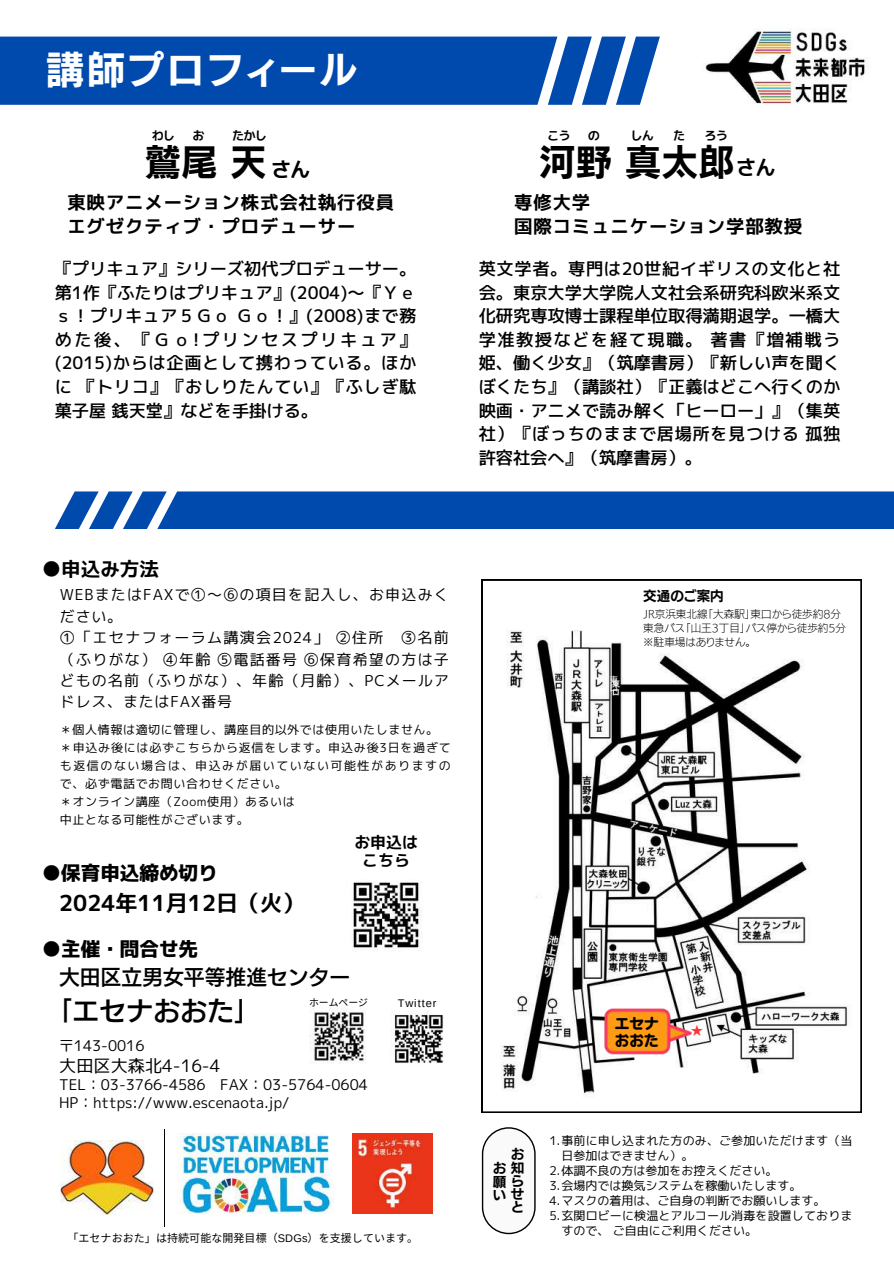
<style>
.page{position:relative;width:894px;height:1264px;background:#fff}
.page>*{position:absolute;margin:0;border:0;box-sizing:border-box;transform-origin:0 0}
.t1{font:37.95px "TEST New Rodin B";letter-spacing:.075em;color:#fff}
.t2{font:36.75px "UD Kakugo Small Pr 6 N B";color:#000}
.t3{font:26.85px "Canva UD Kakugo Large Pr 6 N DB";color:#000}
.t4{font:22.05px "mplus 1 p bold";color:#000}
.t5{font:20.85px "Canva UD Kakugo Large Pr 6 N DB";color:#000}
.t6{font:19.5px "mplus 1 p heavy";color:#000}
.t7{font:19.5px "mplus 1 p bold";color:#000}
.t8{font:18.3px/24.8px "mplus 1 p bold";letter-spacing:.05em;color:#000}
.t9{font:17.25px/23.7px "mplus 1 p medium";letter-spacing:.035em;color:#000;text-align:justify}
.t10{font:17.1px "mplus 1 p regular";color:#000}
.t11{font:15.9px/18.3px "mplus 1 p bold";color:#000;text-align:center}
.t12{font:15px/21.3px "mplus 1 p regular";letter-spacing:.08em;color:#000}
.t13{font:14.7px/18px "mplus 1 p regular";color:#000}
.t14{font:14.55px/17px "Nud Motoya Maru Std W6";letter-spacing:.01em;color:#000}
.t15{font:13.5px/13.5px "TEST UD Kakugo Large B";color:#000;text-align:right}
.t16{font:12.45px "Noto Sans CJ Ksc";color:#ff3131}
.t17{font:12.3px "mplus 1 p bold";letter-spacing:-.085em;color:#000}
.t18{font:12px/18px "mplus 1 p regular";letter-spacing:.05em;color:#000}
.t19{font:12px "mplus 1 p regular";color:#000}
.t20{font:12px "mplus 1 p regular";letter-spacing:.01em;color:#000}
.t21{font:11.1px "Arimo";letter-spacing:.085em;color:#000}
.t22{font:10.95px "Noto Sans CJ Ksc";letter-spacing:.01em;color:#000}
.t23{font:10.5px/14px "TEST UD Kakugo Large L";letter-spacing:.005em;color:#000}
.t24{font:9.9px "Noto Sans CJ Ksc";color:#000}
.t25{font:8.7px/8.4px "Noto Sans CJ Ksc";color:#fff}
.s1{font-family:"mplus 1 p bold";font-size:20.85px}
.s2{font-family:"Arimo"}
</style>
<div class="page">
<svg style="left:481px;top:580px;width:380px;height:532px"></svg>
<img style="left:164px;top:1129px;width:1px;height:96px">
<img style="left:61px;top:1140px;width:92px;height:74px">
<img style="left:352px;top:1133px;width:80px;height:80px">
<img style="left:178px;top:1133px;width:155px;height:80px">
<svg style="left:481px;top:1127px;width:54px;height:107px"></svg>
<img style="left:353px;top:881px;width:69px;height:70px">
<img style="left:702px;top:30px;width:163px;height:74px">
<svg style="left:0;top:37px;width:659px;height:68px"></svg>
<svg style="left:55px;top:491px;width:838px;height:38px"></svg>
<img style="left:489px;top:618px;width:367px;height:486px">
<img style="left:310px;top:1008px;width:56px;height:56px">
<img style="left:391px;top:1010px;width:52px;height:54px">
<img style="left:597px;top:1001px;width:101px;height:59px">
<h1 class="t1" style="left:46px;top:51px;width:312px">講師プロフィール</h1>
<p class="t17" style="left:152px;top:127px;width:25px">わし</p>
<p class="t17" style="left:192px;top:127px;width:14px">お</p>
<p class="t17" style="left:232px;top:127px;width:36px">たかし</p>
<p class="t17" style="left:547px;top:127px;width:25px">こう</p>
<p class="t17" style="left:587px;top:127px;width:14px">の</p>
<p class="t17" style="left:630px;top:127px;width:25px">しん</p>
<p class="t17" style="left:673px;top:127px;width:14px">た</p>
<p class="t17" style="left:704px;top:127px;width:25px">ろう</p>
<h2 class="t2" style="left:144px;top:144px;width:168px">鷲尾天<span class="s1">さん</span></h2>
<h2 class="t2" style="left:538px;top:143px;width:238px">河野真太郎<span class="s1">さん</span></h2>
<p class="t8" style="left:67px;top:189px;width:328px">東映アニメーション株式会社執行役員エグゼクティブ・プロデューサー</p>
<p class="t8" style="left:514px;top:189px;width:289px">専修大学<br>国際コミュニケーション学部教授</p>
<p class="t9" style="left:55px;top:256px;width:363px">『プリキュア』シリーズ初代プロデューサー。第1作『ふたりはプリキュア』(2004)～『Ｙｅｓ！プリキュア５ＧｏＧｏ！』(2008)まで務めた後、『Ｇｏ!プリンセスプリキュア』(2015)からは企画として携わっている。ほかに『トリコ』『おしりたんてい』『ふしぎ駄菓子屋銭天堂』などを手掛ける。</p>
<p class="t9" style="left:478px;top:256px;width:363px">英文学者。専門は20世紀イギリスの文化と社会。東京大学大学院人文社会系研究科欧米系文化研究専攻博士課程単位取得満期退学。一橋大学准教授などを経て現職。著書『増補戦う姫、働く少女』（筑摩書房）『新しい声を聞くぼくたち』（講談社）『正義はどこへ行くのか映画・アニメで読み解く「ヒーロー」』（集英社）『ぼっちのままで居場所を見つける孤独許容社会へ』（筑摩書房）。</p>
<p class="t7" style="left:42px;top:554px;width:119px">●申込み方法</p>
<p class="t12" style="left:60px;top:584px;width:390px">WEBまたはFAXで①～⑥の項目を記入し、お申込みください。<br>①「エセナフォーラム講演会2024」 ②住所 ③名前（ふりがな） ④年齢 ⑤電話番号 ⑥保育希望の方は子どもの名前（ふりがな）、年齢（月齢）、PCメールアドレス、またはFAX番号</p>
<p class="t18" style="left:60px;top:720px;width:392px">＊個人情報は適切に管理し、講座目的以外では使用いたしません。＊申込み後には必ずこちらから返信をします。申込み後3日を過ぎても返信のない場合は、申込みが届いていない可能性がありますので、必ず電話でお問い合わせください。<br>＊オンライン講座（Zoom使用）あるいは<br>中止となる可能性がございます。</p>
<p class="t6" style="left:42px;top:859px;width:177px">●保育申込締め切り</p>
<p class="t4" style="left:59px;top:887px;width:246px">2024年11月12日（火）</p>
<p class="t6" style="left:42px;top:935px;width:158px">●主催・問合せ先</p>
<p class="t11" style="left:354px;top:832px;width:65px">お申込はこちら</p>
<p class="t5" style="left:59px;top:966px;width:292px">大田区立男女平等推進センター</p>
<h3 class="t3" style="left:59px;top:996px;width:190px">｢エセナおおた｣</h3>
<p class="t24" style="left:309px;top:994px;width:61px">ホームページ</p>
<p class="t21" style="left:397px;top:996px;width:40px">Twitter</p>
<p class="t13" style="left:59px;top:1036px;width:87px">〒143-0016</p>
<p class="t10" style="left:59px;top:1053px;width:163px">大田区大森北4-16-4</p>
<p class="t13" style="left:59px;top:1075px;width:310px">TEL：03-3766-4586 FAX：03-5764-0604<br>HP：https://www.escenaota.jp/</p>
<p class="t22" style="left:67px;top:1229px;width:352px">「エセナおおた」は持続可能な開発目標（<span class="s2">SDGs</span>）を支援しています。</p>
<p class="t25" style="left:609px;top:675px;width:10px">東口</p>
<p class="t15" style="left:643px;top:588px;width:82px">交通のご案内</p>
<p class="t23" style="left:643px;top:606px;width:204px">JR京浜東北線「大森駅」東口から徒歩約8分東急バス「山王3丁目」バス停から徒歩約5分※駐車場はありません。</p>
<p class="t14" style="left:614px;top:1014px;width:45px">エセナおおた</p>
<p class="t16" style="left:690px;top:1020px;width:14px">★</p>
<p class="t15" style="left:492px;top:1146px;width:33px">お<br>お知願らせ<br>と</p>
<p class="t15" style="left:492px;top:1187px;width:13px">い</p>
<p class="t20" style="left:549px;top:1131px;width:304px">1.事前に申し込まれた方のみ、ご参加いただけます（当</p>
<p class="t19" style="left:561px;top:1146px;width:134px">日参加はできません）。</p>
<p class="t19" style="left:549px;top:1161px;width:230px">2.体調不良の方は参加をお控えください。</p>
<p class="t19" style="left:549px;top:1176px;width:254px">3.会場内では換気システムを稼働いたします。</p>
<p class="t19" style="left:549px;top:1191px;width:278px">4.マスクの着用は、ご自身の判断でお願いします。</p>
<p class="t20" style="left:549px;top:1206px;width:304px">5.玄関ロビーに検温とアルコール消毒を設置しておりま</p>
<p class="t19" style="left:561px;top:1221px;width:197px">すので、ご自由にご利用ください。</p>
</div>
